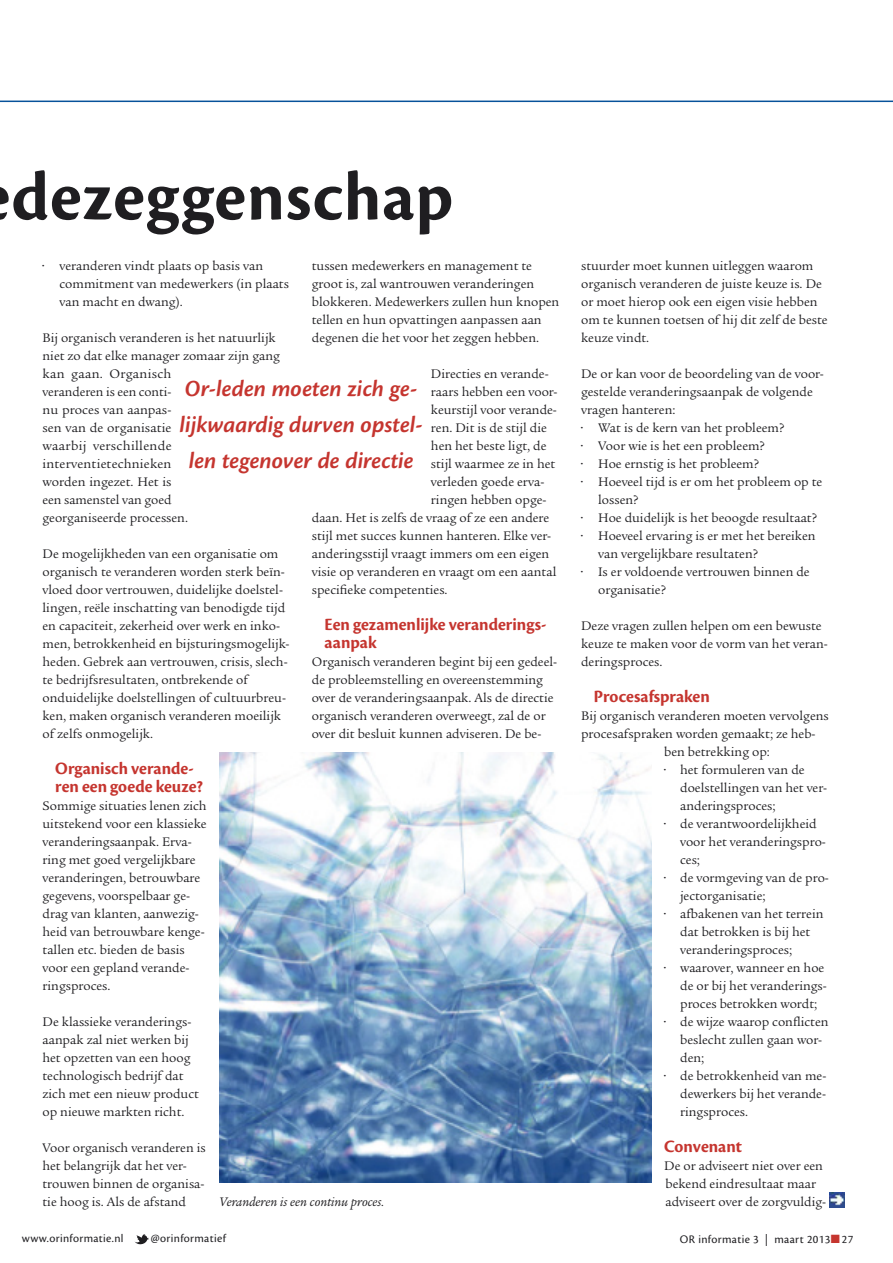
<style>
.page{position:relative;width:893px;height:1263px;background:#fff}
.page>*{position:absolute;margin:0;border:0;box-sizing:border-box;transform-origin:0 0}
.t1{font:72px "Cronos Pro Bold Disp";letter-spacing:.015em;color:#1f1e21}
.t2{font:italic 600 24px/36px "Cronos Pro";color:#c5352f;text-align:center}
.t3{font:18px/18px "Cronos Pro Bold Disp";color:#c5352f}
.t4{font:13.5px/18px "Legacy Serif Std";color:#1f1e21}
.t5{font:italic 13.5px "Legacy Serif Std";color:#1f1e21}
.t6{font:12px "Cronos Pro";letter-spacing:.03em;color:#1f1e21}
.s1{color:#c5352f}
</style>
<div class="page">
<svg style="left:134px;top:1234px;width:15px;height:10px"></svg>
<img style="left:220px;top:753px;width:431px;height:429px">
<img style="left:829px;top:1192px;width:15px;height:15px">
<hr style="left:0;top:101px;width:893px;height:1px;background:#07529a">
<h1 class="t1" style="left:12px;top:169px;width:443px">dezeggenschap</h1>
<p class="t4" style="left:60px;top:257px;width:231px;text-indent:-17px">• veranderen vindt plaats op basis van commitment van medewerkers (in plaats van macht en dwang).</p>
<p class="t4" style="left:43px;top:330px;width:239px">Bij organisch veranderen is het natuurlijk niet zo dat elke manager zomaar zijn gang kan gaan. Organisch<br>veranderen is een conti-<br>nu proces van aanpas-<br>sen van de organisatie<br>waarbij verschillende interventietechnieken<br>worden ingezet. Het is<br>een samenstel van goed<br>georganiseerde processen.</p>
<p class="t4" style="left:43px;top:546px;width:249px">De mogelijkheden van een organisatie om organisch te veranderen worden sterk beïn&shy;vloed door vertrouwen, duidelijke doelstel&shy;lingen, reële inschatting van benodigde tijd en capaciteit, zekerheid over werk en inko&shy;men, betrokkenheid en bijsturingsmogelijk&shy;heden. Gebrek aan vertrouwen, crisis, slech&shy;te bedrijfsresultaten, ontbrekende of onduidelijke doelstellingen of cultuurbreu&shy;ken, maken organisch veranderen moeilijk of zelfs onmogelijk.</p>
<h3 class="t3" style="left:55px;top:761px;width:149px">Organisch verande&shy;ren een goede keuze?</h3>
<p class="t4" style="left:43px;top:798px;width:166px">Sommige situaties lenen zich uitstekend voor een klassieke veranderingsaanpak. Erva&shy;ring met goed vergelijkbare veranderingen, betrouwbare gegevens, voorspelbaar ge&shy;drag van klanten, aanwezig&shy;heid van betrouwbare kenge&shy;tallen etc. bieden de basis voor een gepland verande&shy;ringsproces.</p>
<p class="t4" style="left:43px;top:1014px;width:158px">De klassieke veranderings&shy;aanpak zal niet werken bij het opzetten van een hoog technologisch bedrijf dat zich met een nieuw product op nieuwe markten richt.</p>
<p class="t4" style="left:43px;top:1140px;width:165px">Voor organisch veranderen is het belangrijk dat het ver&shy;trouwen binnen de organisa&shy;tie hoog is. Als de afstand</p>
<p class="t4" style="left:312px;top:258px;width:249px">tussen medewerkers en management te groot is, zal wantrouwen veranderingen blokkeren. Medewerkers zullen hun knopen tellen en hun opvattingen aanpassen aan degenen die het voor het zeggen hebben.</p>
<p class="t4" style="left:431px;top:366px;width:119px">Directies en verande-</p>
<p class="t4" style="left:431px;top:384px;width:128px">raars hebben een voor-</p>
<p class="t4" style="left:431px;top:402px;width:127px">keurstijl voor verande-</p>
<p class="t4" style="left:431px;top:420px;width:117px">ren. Dit is de stijl die</p>
<p class="t4" style="left:431px;top:438px;width:117px">hen het beste ligt, de</p>
<p class="t4" style="left:431px;top:456px;width:126px">stijl waarmee ze in het</p>
<p class="t4" style="left:431px;top:474px;width:115px">verleden goede erva-</p>
<p class="t4" style="left:431px;top:492px;width:117px">ringen hebben opge-</p>
<p class="t4" style="left:312px;top:510px;width:239px">daan. Het is zelfs de vraag of ze een andere</p>
<p class="t4" style="left:312px;top:528px;width:241px">stijl met succes kunnen hanteren. Elke ver-</p>
<p class="t4" style="left:312px;top:546px;width:239px">anderingsstijl vraagt immers om een eigen</p>
<p class="t4" style="left:312px;top:564px;width:246px">visie op veranderen en vraagt om een aantal</p>
<p class="t4" style="left:312px;top:582px;width:137px">specifieke competenties.</p>
<h3 class="t3" style="left:325px;top:617px;width:224px">Een gezamenlijke veranderings&shy;aanpak</h3>
<p class="t4" style="left:312px;top:654px;width:247px">Organisch veranderen begint bij een gedeel&shy;de probleemstelling en overeenstemming over de veranderingsaanpak. Als de directie organisch veranderen overweegt, zal de or over dit besluit kunnen adviseren. De be-</p>
<h2 class="t2" style="left:180px;top:372px;width:245px">Or-leden moeten zich ge&shy;lijkwaardig durven opstel&shy;len tegenover de directie</h2>
<p class="t5" style="left:220px;top:1196px;width:167px">Veranderen is een continu proces.</p>
<p class="t4" style="left:581px;top:258px;width:248px">stuurder moet kunnen uitleggen waarom organisch veranderen de juiste keuze is. De or moet hierop ook een eigen visie hebben om te kunnen toetsen of hij dit zelf de beste keuze vindt.</p>
<p class="t4" style="left:581px;top:366px;width:244px">De or kan voor de beoordeling van de voor&shy;gestelde veranderingsaanpak de volgende vragen hanteren:</p>
<p class="t4" style="left:581px;top:419px;width:205px">• Wat is de kern van het probleem?</p>
<p class="t4" style="left:581px;top:437px;width:185px">• Voor wie is het een probleem?</p>
<p class="t4" style="left:581px;top:455px;width:179px">• Hoe ernstig is het probleem?</p>
<p class="t4" style="left:598px;top:473px;width:226px;text-indent:-17px">• Hoeveel tijd is er om het probleem op te lossen?</p>
<p class="t4" style="left:581px;top:509px;width:237px">• Hoe duidelijk is het beoogde resultaat?</p>
<p class="t4" style="left:598px;top:527px;width:219px;text-indent:-17px">• Hoeveel ervaring is er met het bereiken van vergelijkbare resultaten?</p>
<p class="t4" style="left:598px;top:563px;width:213px;text-indent:-17px">• Is er voldoende vertrouwen binnen de organisatie?</p>
<p class="t4" style="left:581px;top:618px;width:248px">Deze vragen zullen helpen om een bewuste keuze te maken voor de vorm van het veran&shy;deringsproces.</p>
<h3 class="t3" style="left:594px;top:689px;width:117px">Procesafspraken</h3>
<p class="t4" style="left:581px;top:708px;width:249px">Bij organisch veranderen moeten vervolgens</p>
<p class="t4" style="left:581px;top:726px;width:236px">procesafspraken worden gemaakt; ze heb-</p>
<p class="t4" style="left:664px;top:744px;width:107px">ben betrekking op:</p>
<p class="t4" style="left:680px;top:761px;width:148px;text-indent:-16px">• het formuleren van de doelstellingen van het ver&shy;anderingsproces;</p>
<p class="t4" style="left:680px;top:815px;width:147px;text-indent:-16px">• de verantwoordelijkheid voor het veranderingspro&shy;ces;</p>
<p class="t4" style="left:680px;top:869px;width:150px;text-indent:-16px">• de vormgeving van de pro&shy;jectorganisatie;</p>
<p class="t4" style="left:680px;top:905px;width:145px;text-indent:-16px">• afbakenen van het terrein dat betrokken is bij het veranderingsproces;</p>
<p class="t4" style="left:680px;top:959px;width:148px;text-indent:-16px">• waarover, wanneer en hoe de or bij het veranderings&shy;proces betrokken wordt;</p>
<p class="t4" style="left:680px;top:1013px;width:150px;text-indent:-16px">• de wijze waarop conflicten beslecht zullen gaan wor&shy;den;</p>
<p class="t4" style="left:680px;top:1067px;width:148px;text-align:justify;text-indent:-16px">• de betrokkenheid van me&shy;dewerkers bij het verande&shy;ringsproces.</p>
<h3 class="t3" style="left:664px;top:1139px;width:79px">Convenant</h3>
<p class="t4" style="left:664px;top:1158px;width:164px">De or adviseert niet over een bekend eindresultaat maar adviseert over de zorgvuldig-</p>
<p class="t6" style="left:22px;top:1233px;width:103px">www.orinformatie.nl</p>
<p class="t6" style="left:151px;top:1233px;width:76px">@orinformatief</p>
<p class="t6" style="left:680px;top:1233px;width:175px">OR informatie 3 | maart 2013<span class="s1">■</span> 27</p>
</div>
